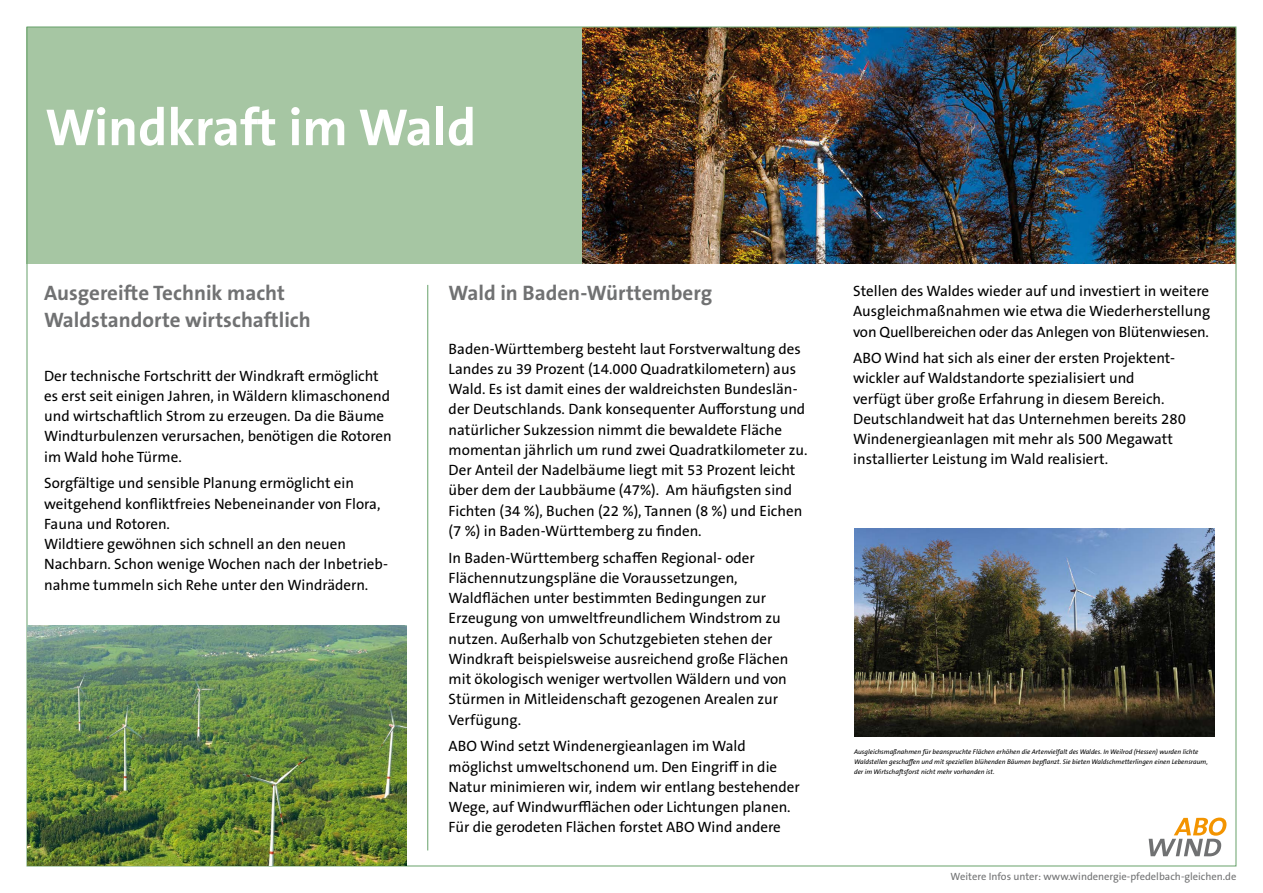
<style>
.page{position:relative;width:1263px;height:893px;background:#fff}
.page>*{position:absolute;margin:0;border:0;box-sizing:border-box;transform-origin:0 0}
.t1{font:700 52.5px "The Sans B W7";color:#fff}
.t2{font:700 21px/27px "The Sans B W7";color:#707172}
.t3{font:15px/20.2px "The Sans B W5 Plain";color:#000}
.t4{font:10.5px "The Sans B W5 Plain";color:#707172}
.t5{font:italic 6.75px/9.8px "The Sans B W5 Plain";color:#000}
</style>
<div class="page">
<div style="left:27px;top:27px;width:1209px;height:236px;background:#a6c6a3"></div>
<img style="left:582px;top:29px;width:652px;height:234px">
<img style="left:27px;top:625px;width:379px;height:241px">
<hr style="left:427px;top:285px;width:1px;height:565px;background:#67a16a">
<img style="left:854px;top:528px;width:360px;height:209px">
<svg style="left:1149px;top:818px;width:77px;height:38px"></svg>
<h1 class="t1" style="left:45px;top:94px;width:433px">Windkraft im Wald</h1>
<h2 class="t2" style="left:44px;top:280px;width:268px">Ausgereifte Technik macht<br>Waldstandorte wirtschaftlich</h2>
<p class="t3" style="left:44px;top:366px;width:349px">Der technische Fortschritt der Windkraft ermöglicht es erst seit einigen Jahren, in Wäldern klimaschonend und wirtschaftlich Strom zu erzeugen. Da die Bäume Windturbulenzen verursachen, benötigen die Rotoren im Wald hohe Türme.</p>
<p class="t3" style="left:44px;top:473px;width:345px">Sorgfältige und sensible Planung ermöglicht ein weitgehend konfliktfreies Nebeneinander von Flora, Fauna und Rotoren.<br>Wildtiere gewöhnen sich schnell an den neuen Nachbarn. Schon wenige Wochen nach der Inbetrieb&shy;nahme tummeln sich Rehe unter den Windrädern.</p>
<h2 class="t2" style="left:449px;top:280px;width:265px">Wald in Baden-Württemberg</h2>
<p class="t3" style="left:449px;top:339px;width:360px">Baden-Württemberg besteht laut Forstverwaltung des Landes zu 39 Prozent (14.000 Quadratkilometern) aus Wald. Es ist damit eines der waldreichsten Bundeslän&shy;der Deutschlands. Dank konsequenter Aufforstung und natürlicher Sukzession nimmt die bewaldete Fläche momentan jährlich um rund zwei Quadratkilometer zu.<br>Der Anteil der Nadelbäume liegt mit 53 Prozent leicht über dem der Laubbäume (47%). Am häufigsten sind Fichten (34 %), Buchen (22 %), Tannen (8 %) und Eichen (7 %) in Baden-Württemberg zu finden.</p>
<p class="t3" style="left:449px;top:547px;width:341px">In Baden-Württemberg schaffen Regional- oder Flächennutzungspläne die Voraussetzungen, Waldflächen unter bestimmten Bedingungen zur Erzeugung von umweltfreundlichem Windstrom zu nutzen. Außerhalb von Schutzgebieten stehen der Windkraft beispielsweise ausreichend große Flächen mit ökologisch weniger wertvollen Wäldern und von Stürmen in Mitleidenschaft gezogenen Arealen zur Verfügung.</p>
<p class="t3" style="left:449px;top:736px;width:353px">ABO Wind setzt Windenergieanlagen im Wald möglichst umweltschonend um. Den Eingriff in die Natur minimieren wir, indem wir entlang bestehender Wege, auf Windwurfflächen oder Lichtungen planen.<br>Für die gerodeten Flächen forstet ABO Wind andere</p>
<p class="t3" style="left:853px;top:281px;width:358px;text-align:justify">Stellen des Waldes wieder auf und investiert in weitere Ausgleichmaßnahmen wie etwa die Wiederherstellung von Quellbereichen oder das Anlegen von Blütenwiesen.</p>
<p class="t3" style="left:853px;top:348px;width:334px">ABO Wind hat sich als einer der ersten Projektent&shy;wickler auf Waldstandorte spezialisiert und verfügt über große Erfahrung in diesem Bereich.<br>Deutschlandweit hat das Unternehmen bereits 280<br>Windenergieanlagen mit mehr als 500 Megawatt installierter Leistung im Wald realisiert.</p>
<p class="t5" style="left:854px;top:747px;width:355px">Ausgleichsmaßnahmen für beanspruchte Flächen erhöhen die Artenvielfalt des Waldes. In Weilrod (Hessen) wurden lichte<br>Waldstellen geschaffen und mit speziellen blühenden Bäumen bepflanzt. Sie bieten Waldschmetterlingen einen Lebensraum, der im Wirtschaftsforst nicht mehr vorhanden ist.</p>
<p class="t4" style="left:950px;top:869px;width:287px">Weitere Infos unter: www.windenergie-pfedelbach-gleichen.de</p>
</div>
